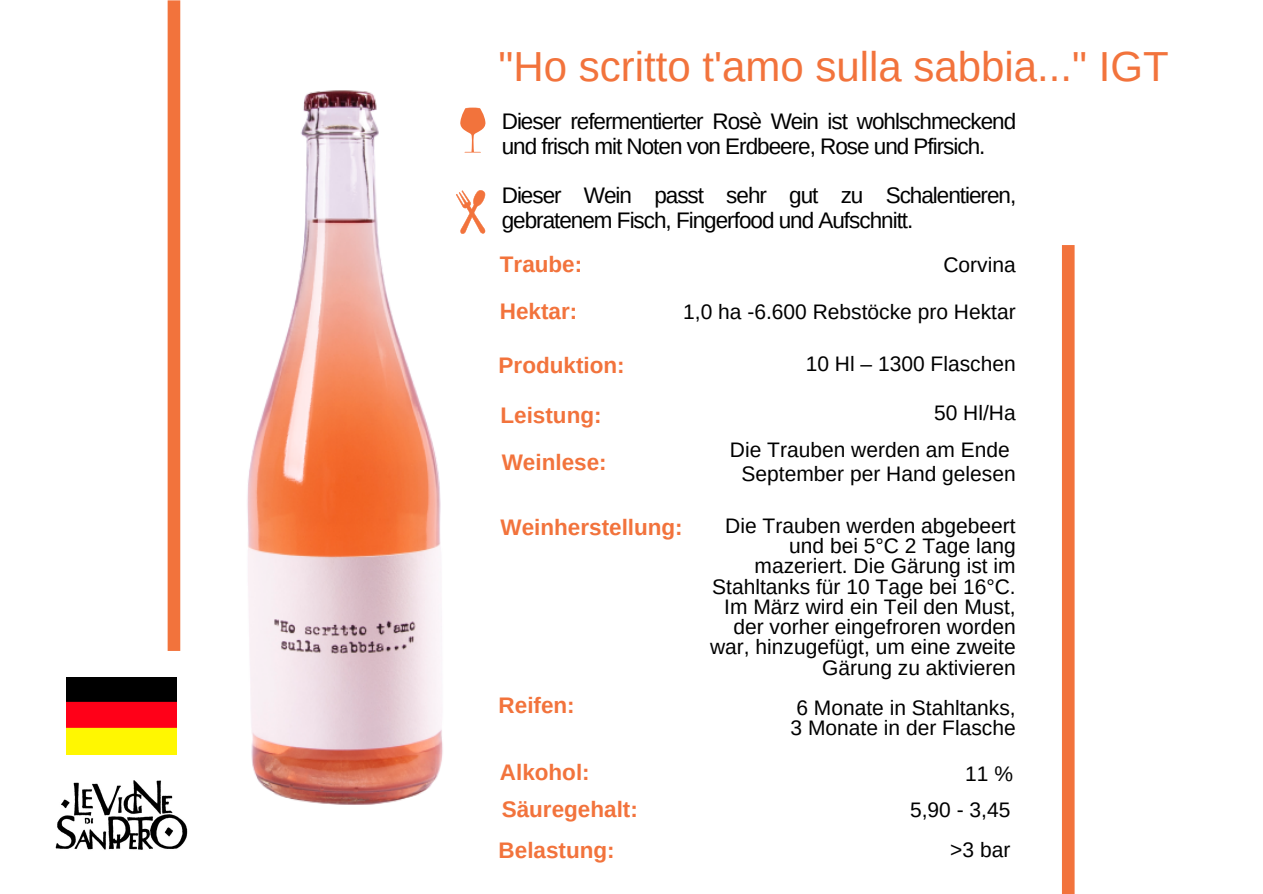
<style>
.page{position:relative;width:1263px;height:894px;background:#fff}
.page>*{position:absolute;margin:0;border:0;box-sizing:border-box;transform-origin:0 0}
.t1{font:42px "Arimo";color:#f2733c}
.t2{font:22.5px/24.8px "Arimo";letter-spacing:-.045em;color:#000}
.t3{font:700 22.5px/46.5px "Arimo";color:#f2733c}
.t4{font:21px/20.2px "Arimo";color:#000;text-align:right}
</style>
<div class="page">
<img style="left:55px;top:780px;width:133px;height:70px">
<img style="left:66px;top:677px;width:111px;height:77px">
<div style="left:168px;top:0;width:12px;height:650px;background:#f2733c"></div>
<svg style="left:1062px;top:245px;width:13px;height:648px;background:#f27741"></svg>
<svg style="left:474px;top:108px;width:12px;height:44px"></svg>
<hr style="left:462px;top:121px;width:22px;height:2px;background:#f2733c;border-radius:50%">
<svg style="left:474px;top:190px;width:12px;height:44px"></svg>
<img style="left:247px;top:90px;width:227px;height:715px">
<h1 class="t1" style="left:499px;top:43px;width:672px">"Ho scritto t'amo sulla sabbia..." IGT</h1>
<p class="t2" style="left:502px;top:109px;width:516px">Dieser refermentierter Rosè Wein ist wohlschmeckend und frisch mit Noten von Erdbeere, Rose und Pfirsich.</p>
<p class="t2" style="left:502px;top:183px;width:516px">Dieser Wein passt sehr gut zu Schalentieren, gebratenem Fisch, Fingerfood und Aufschnitt.</p>
<p class="t4" style="left:943px;top:254px;width:74px">Corvina</p>
<p class="t4" style="left:683px;top:301px;width:334px">1,0 ha -6.600 Rebstöcke pro Hektar</p>
<p class="t4" style="left:806px;top:353px;width:211px">10 Hl – 1300 Flaschen</p>
<p class="t4" style="left:934px;top:402px;width:83px">50 Hl/Ha</p>
<p class="t3" style="left:500px;top:241px;width:84px">Traube:<br>Hektar:</p>
<p class="t3" style="left:499px;top:341px;width:128px;line-height:49.2px">Produktion:<br>Leistung:</p>
<p class="t3" style="left:502px;top:438px;width:106px">Weinlese:</p>
<p class="t4" style="left:730px;top:438px;width:287px;line-height:23.5px;text-align:center">Die Trauben werden am Ende<br>September per Hand gelesen</p>
<p class="t3" style="left:500px;top:504px;width:184px">Weinherstellung:</p>
<p class="t3" style="left:499px;top:681px;width:78px">Reifen:</p>
<p class="t3" style="left:500px;top:754px;width:140px;line-height:36.6px">Alkohol:<br>Säuregehalt:</p>
<p class="t4" style="left:710px;top:515px;width:307px">Die Trauben werden abgebeert und bei 5°C 2 Tage lang mazeriert. Die Gärung ist im<br>Stahltanks für 10 Tage bei 16°C.<br>Im März wird ein Teil den Must, der vorher eingefroren worden war, hinzugefügt, um eine zweite<br>Gärung zu aktivieren</p>
<p class="t4" style="left:791px;top:697px;width:227px;text-align:left">6 Monate in Stahltanks,<br>3 Monate in der Flasche</p>
<p class="t4" style="left:965px;top:762px;width:49px">11 %</p>
<p class="t4" style="left:910px;top:799px;width:102px">5,90 - 3,45</p>
<p class="t3" style="left:499px;top:827px;width:118px">Belastung:</p>
<p class="t4" style="left:950px;top:839px;width:62px">&gt;3 bar</p>
</div>
